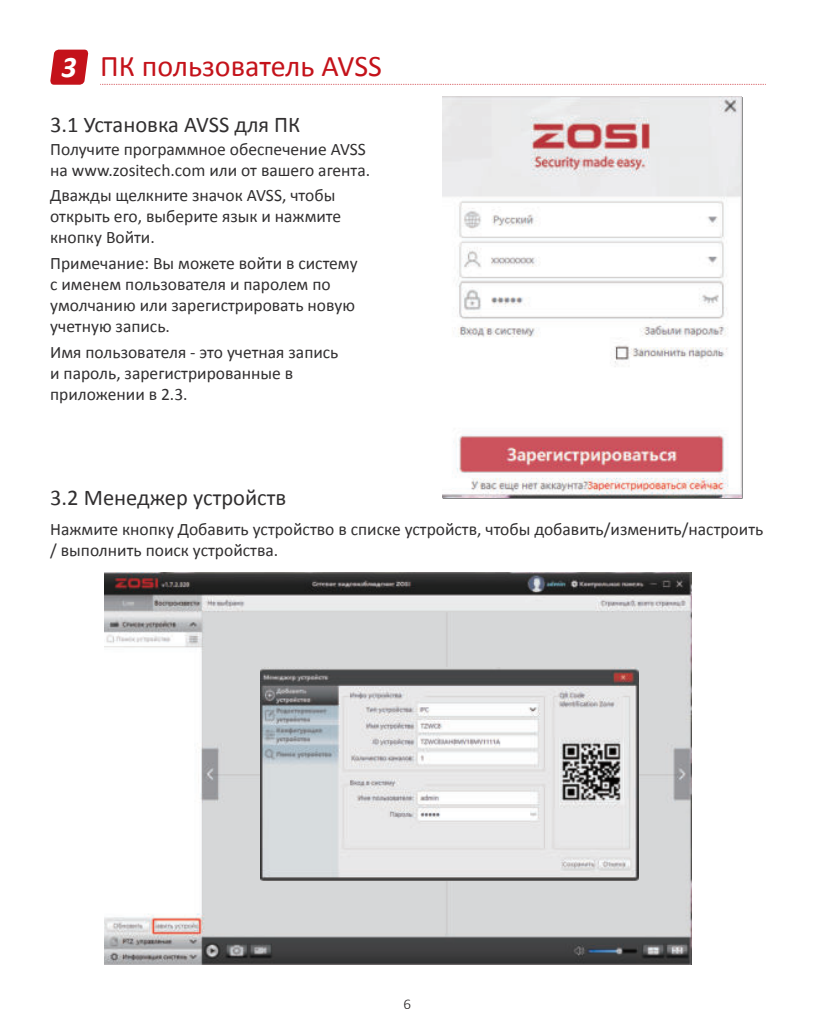
<style>
.page{position:relative;width:815px;height:1028px;background:#fff}
.page>*{position:absolute;margin:0;border:0;box-sizing:border-box;transform-origin:0 0}
.t1{font:30px "Calibri";color:#c4121a}
.t2{font:22.5px "Calibri";color:#312f30}
.t3{font:17.5px/21px "Calibri";color:#312f30}
.t4{font:300 15px "Calibri";color:#231f20}
.s1{font-weight:700;font-style:italic;color:#fff}
</style>
<div class="page">
<svg style="left:50px;top:50px;width:39px;height:35px"></svg>
<svg style="left:100px;top:84px;width:666px;height:1px"></svg>
<img style="left:443px;top:96px;width:299px;height:401px">
<img style="left:104px;top:572px;width:588px;height:392px">
<img style="left:260px;top:667px;width:379px;height:214px">
<h1 class="t1" style="left:62px;top:47px;width:322px"><span class="s1">3</span> ПК пользователь AVSS</h1>
<p class="t2" style="left:50px;top:110px;width:252px">3.1 Установка AVSS для ПК</p>
<p class="t3" style="left:50px;top:138px;width:322px">Получите программное обеспечение AVSS на www.zositech.com или от вашего агента.</p>
<p class="t3" style="left:50px;top:185px;width:293px">Дважды щелкните значок AVSS, чтобы открыть его, выберите язык и нажмите кнопку Войти.</p>
<p class="t3" style="left:50px;top:253px;width:309px">Примечание: Вы можете войти в систему с именем пользователя и паролем по умолчанию или зарегистрировать новую учетную запись.</p>
<p class="t3" style="left:50px;top:342px;width:290px">Имя пользователя - это учетная запись и пароль, зарегистрированные в приложении в 2.3.</p>
<p class="t2" style="left:50px;top:483px;width:238px">3.2 Менеджер устройств</p>
<p class="t3" style="left:50px;top:518px;width:715px">Нажмите кнопку Добавить устройство в списке устройств, чтобы добавить/изменить/настроить / выполнить поиск устройства.</p>
<p class="t4" style="left:403px;top:994px;width:9px">6</p>
</div>
